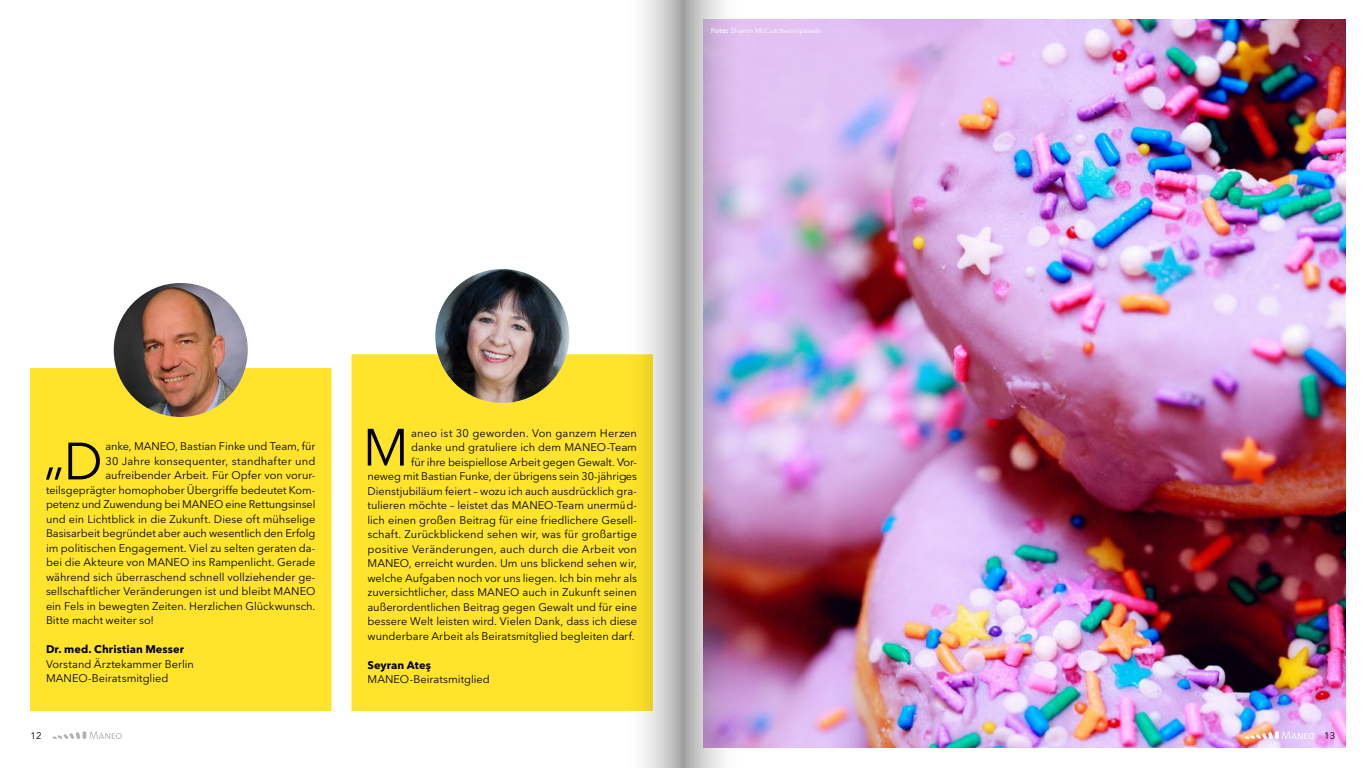
<style>
.page{position:relative;width:1366px;height:768px;background:#fff}
.page>*{position:absolute;margin:0;border:0;box-sizing:border-box;transform-origin:0 0}
.t1{font:52px "Avenir Next LT Pro";color:#000}
.t2{font:11px/14.5px "Avenir Next LT Pro";color:#000}
.t3{font:700 11px "Avenir Next LT Pro";letter-spacing:.01em;color:#000}
.t4{font:9.5px "Avenir Next LT Pro";color:#000}
.t5{font:7px "Avenir Next LT Pro";letter-spacing:.01em;color:#fff}
.s1{font-weight:700}
</style>
<div class="page">
<div style="left:38px;top:376px;width:286px;height:327px;background:#ffe42b"></div>
<div style="left:30px;top:368px;width:302px;height:343px;border:16px solid #ffe42b"></div>
<div style="left:360px;top:362px;width:285px;height:341px;background:#ffe42b"></div>
<div style="left:352px;top:354px;width:301px;height:357px;border:16px solid #ffe42b"></div>
<img style="left:114px;top:283px;width:134px;height:134px">
<img style="left:435px;top:269px;width:134px;height:134px">
<img style="left:743px;top:19px;width:603px;height:729px">
<svg style="left:53px;top:731px;width:69px;height:8px"></svg>
<svg style="left:1245px;top:731px;width:69px;height:8px"></svg>
<img style="left:683px;top:0;width:60px;height:768px">
<svg style="left:623px;top:0;width:60px;height:768px"></svg>
<p class="t5" style="left:711px;top:26px;width:111px"><span class="s1">Foto:</span> Sharon McCutcheon/pexels</p>
<h1 class="t1" style="left:44px;top:427px;width:61px">„D</h1>
<p class="t2" style="left:105px;top:439px;width:212px">anke, MANEO, Bastian Finke und Team, für</p>
<p class="t2" style="left:105px;top:454px;width:212px">30 Jahre konsequenter, standhafter und</p>
<p class="t2" style="left:105px;top:468px;width:212px">aufreibender Arbeit. Für Opfer von vorur-</p>
<p class="t2" style="left:46px;top:483px;width:271px">teilsgeprägter homophober Übergriffe bedeutet Kom-</p>
<p class="t2" style="left:46px;top:497px;width:271px">petenz und Zuwendung bei MANEO eine Rettungsinsel</p>
<p class="t2" style="left:46px;top:512px;width:271px">und ein Lichtblick in die Zukunft. Diese oft mühselige</p>
<p class="t2" style="left:46px;top:526px;width:271px">Basisarbeit begründet aber auch wesentlich den Erfolg</p>
<p class="t2" style="left:46px;top:541px;width:271px">im politischen Engagement. Viel zu selten geraten da-</p>
<p class="t2" style="left:46px;top:555px;width:271px">bei die Akteure von MANEO ins Rampenlicht. Gerade</p>
<p class="t2" style="left:46px;top:570px;width:271px">während sich überraschend schnell vollziehender ge-</p>
<p class="t2" style="left:46px;top:584px;width:271px">sellschaftlicher Veränderungen ist und bleibt MANEO</p>
<p class="t2" style="left:46px;top:599px;width:271px">ein Fels in bewegten Zeiten. Herzlichen Glückwunsch.</p>
<p class="t2" style="left:46px;top:613px;width:110px">Bitte macht weiter so!</p>
<p class="t3" style="left:46px;top:643px;width:140px">Dr. med. Christian Messer</p>
<p class="t2" style="left:46px;top:657px;width:149px">Vorstand Ärztekammer Berlin<br>MANEO-Beiratsmitglied</p>
<p class="t2" style="left:368px;top:425px;width:271px;text-align:right">aneo ist 30 geworden. Von ganzem Herzen<br>danke und gratuliere ich dem MANEO-Team<br>für ihre beispiellose Arbeit gegen Gewalt. Vor-<br>neweg mit Bastian Funke, der übrigens sein 30-jähriges Dienstjubiläum feiert – wozu ich auch ausdrücklich gra&shy;tulieren möchte – leistet das MANEO-Team unermüd&shy;lich einen großen Beitrag für eine friedlichere Gesell&shy;schaft. Zurückblickend sehen wir, was für großartige positive Veränderungen, auch durch die Arbeit von MANEO, erreicht wurden. Um uns blickend sehen wir, welche Aufgaben noch vor uns liegen. Ich bin mehr als zuversichtlicher, dass MANEO auch in Zukunft seinen außerordentlichen Beitrag gegen Gewalt und für eine bessere Welt leisten wird. Vielen Dank, dass ich diese wunderbare Arbeit als Beiratsmitglied begleiten darf.</p>
<p class="t3" style="left:368px;top:658px;width:65px">Seyran Ateş</p>
<p class="t2" style="left:368px;top:672px;width:124px">MANEO-Beiratsmitglied</p>
<h1 class="t1" style="left:363px;top:416px;width:48px">M</h1>
<p class="t4" style="left:31px;top:730px;width:13px">12</p>
<p class="t4" style="left:1324px;top:730px;width:13px">13</p>
</div>
